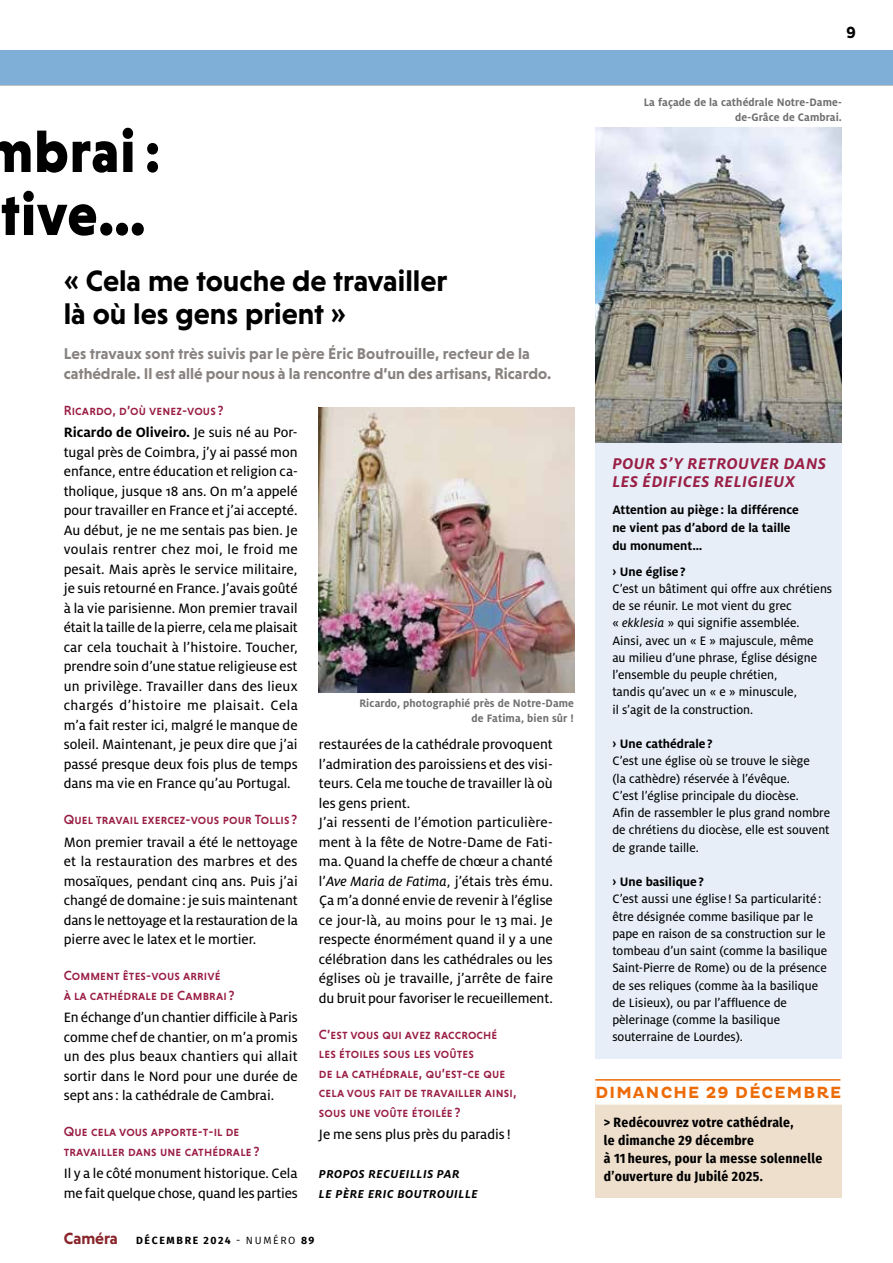
<style>
.page{position:relative;width:893px;height:1263px;background:#fff}
.page>*{position:absolute;margin:0;border:0;box-sizing:border-box;transform-origin:0 0}
.t1{font:900 60px/63px "Niveau Grotesk";letter-spacing:.02em;color:#000;scale:.94 1}
.t2{font:700 30px/33px "Niveau Grotesk";color:#000}
.t3{font:italic 700 17.25px/18px "Milo OT";letter-spacing:.03em;color:#9a1f45}
.t4{font:700 16.5px "Pluto";letter-spacing:.075em;color:#ed6b06}
.t5{font:700 16.5px "Pluto Cond";color:#000}
.t6{font:700 15.9px/19.5px "Niveau Grotesk";color:#888380}
.t7{font:15px/19.5px "Milo OT Text";color:#000;text-align:justify}
.t8{font:700 15px "Milo OT";color:#000}
.t9{font:13.5px/17.2px "Milo OT Text";color:#000}
.t10{font:13.5px/19.5px "Niveau Grotesk Medium Small Caps";letter-spacing:.01em;color:#9a1f45}
.t11{font:700 13.5px/18px "Milo OT";color:#000}
.t12{font:700 13.5px/18px "Fira Sans Condensed";letter-spacing:.025em;color:#000}
.t13{font:italic 700 12.75px/19.5px "Milo OT";letter-spacing:.04em;color:#000}
.t14{font:700 12px/14.2px "Milo OT";letter-spacing:.01em;color:#706f6f;text-align:right;scale:.95 1}
.t15{font:700 10.5px "Fira Sans";letter-spacing:.16em;color:#000}
.s1{font-family:"Milo OT Text";font-weight:400}
.s2{font-family:"Milo OT Text Ita"}
.s3{font-family:"Niveau Grotesk";font-size:16.5px;color:#89252b}
.s4{font-weight:400}
.s5{font-family:"Niveau Grotesk"}
</style>
<div class="page">
<img style="left:319px;top:408px;width:255px;height:285px">
<hr style="left:0;top:85px;width:893px;height:1px;background:#878787">
<div style="left:0;top:50px;width:893px;height:34px;background:#7fafd6"></div>
<img style="left:595px;top:127px;width:247px;height:316px">
<div style="left:595px;top:443px;width:247px;height:615px;background:#e7eef8"></div>
<div style="left:595px;top:1082px;width:247px;height:116px;background:#eedfcc"></div>
<div style="left:595px;top:1082px;width:247px;height:22px;background:#fff"></div>
<hr style="left:595px;top:1079px;width:245px;height:1px;background:#ed6b06">
<p class="t5" style="left:846px;top:23px;width:11px">9</p>
<h1 class="t1" style="left:-15px;top:119px;width:188px">mbrai : tive…</h1>
<h2 class="t2" style="left:64px;top:264px;width:385px">« Cela me touche de travailler là où les gens prient »</h2>
<p class="t6" style="left:64px;top:344px;width:489px">Les travaux sont très suivis par le père Éric Boutrouille, recteur de la cathédrale. Il est allé pour nous à la rencontre d’un des artisans, Ricardo.</p>
<p class="t10" style="left:64px;top:400px;width:161px">Ricardo, d’où venez-vous ?</p>
<p class="t8" style="left:64px;top:424px;width:235px">Ricardo de Oliveiro. <span class="s1">Je suis né au Por-</span></p>
<p class="t7" style="left:64px;top:442px;width:236px">tugal près de Coimbra, j’y ai passé mon enfance, entre éducation et religion ca&shy;tholique, jusque 18 ans. On m’a appelé pour travailler en France et j’ai accepté.<br>Au début, je ne me sentais pas bien. Je voulais rentrer chez moi, le froid me pesait. Mais après le service militaire, je suis retourné en France. J’avais goûté à la vie parisienne. Mon premier travail était la taille de la pierre, cela me plaisait car cela touchait à l’histoire. Toucher, prendre soin d’une statue religieuse est un privilège. Travailler dans des lieux chargés d’histoire me plaisait. Cela m’a fait rester ici, malgré le manque de soleil. Maintenant, je peux dire que j’ai passé presque deux fois plus de temps dans ma vie en France qu’au Portugal.</p>
<p class="t10" style="left:64px;top:810px;width:235px">Quel travail exercez-vous pour Tollis ?</p>
<p class="t7" style="left:64px;top:832px;width:236px">Mon premier travail a été le nettoyage et la restauration des marbres et des mosaïques, pendant cinq ans. Puis j’ai changé de domaine: je suis maintenant dans le nettoyage et la restauration de la pierre avec le latex et le mortier.</p>
<p class="t10" style="left:64px;top:966px;width:172px">Comment êtes-vous arrivé<br>à la cathédrale de Cambrai ?</p>
<p class="t7" style="left:64px;top:1008px;width:236px">En échange d’un chantier difficile à Paris comme chef de chantier, on m’a promis un des plus beaux chantiers qui allait sortir dans le Nord pour une durée de sept ans: la cathédrale de Cambrai.</p>
<p class="t10" style="left:64px;top:1122px;width:197px">Que cela vous apporte-t-il de travailler dans une cathédrale ?</p>
<p class="t7" style="left:64px;top:1164px;width:236px">Il y a le côté monument historique. Cela me fait quelque chose, quand les parties</p>
<p class="t14" style="left:359px;top:696px;width:227px">Ricardo, photographié près de Notre-Dame de Fatima, bien sûr !</p>
<p class="t7" style="left:319px;top:735px;width:236px;text-align:left">restaurées de la cathédrale provoquent l’admiration des paroissiens et des visi&shy;teurs. Cela me touche de travailler là où les gens prient.<br>J’ai ressenti de l’émotion particulière&shy;ment à la fête de Notre-Dame de Fati&shy;ma. Quand la cheffe de chœur a chanté l’<span class="s2">Ave Maria de Fatima</span>, j’étais très ému.<br>Ça m’a donné envie de revenir à l’église ce jour-là, au moins pour le 13 mai. Je respecte énormément quand il y a une célébration dans les cathédrales ou les églises où je travaille, j’arrête de faire du bruit pour favoriser le recueillement.</p>
<p class="t10" style="left:319px;top:1024px;width:199px">C’est vous qui avez raccroché les étoiles sous les voûtes<br>de la cathédrale, qu’est-ce que cela vous fait de travailler ainsi, sous une voûte étoilée ?</p>
<p class="t7" style="left:319px;top:1125px;width:193px">Je me sens plus près du paradis!</p>
<p class="t13" style="left:319px;top:1164px;width:160px">PROPOS RECUEILLIS PAR<br>LE PÈRE ERIC BOUTROUILLE</p>
<p class="t15" style="left:64px;top:1231px;width:252px"><span class="s3">Caméra</span> DÉCEMBRE 2024 <span class="s4">- NUMÉRO</span> 89</p>
<p class="t14" style="left:644px;top:95px;width:210px">La façade de la cathédrale Notre-Dame&shy;de-Grâce de Cambrai.</p>
<p class="t3" style="left:612px;top:455px;width:215px">POUR S’Y RETROUVER DANS<br>LES ÉDIFICES RELIGIEUX</p>
<p class="t11" style="left:612px;top:500px;width:188px">Attention au piège: la différence ne vient pas d’abord de la taille du monument…</p>
<p class="t11" style="left:612px;top:562px;width:75px"><span class="s5">›</span> Une église?</p>
<p class="t9" style="left:612px;top:580px;width:221px">C’est un bâtiment qui offre aux chrétiens de se réunir. Le mot vient du grec<br>« <span class="s2">ekklesia</span> » qui signifie assemblée.<br>Ainsi, avec un « E » majuscule, même<br>au milieu d’une phrase, Église désigne l’ensemble du peuple chrétien,<br>tandis qu’avec un « e » minuscule,<br>il s’agit de la construction.</p>
<p class="t11" style="left:612px;top:735px;width:102px"><span class="s5">›</span> Une cathédrale?</p>
<p class="t9" style="left:612px;top:752px;width:219px">C’est une église où se trouve le siège<br>(la cathèdre) réservée à l’évêque.<br>C’est l’église principale du diocèse.<br>Afin de rassembler le plus grand nombre de chrétiens du diocèse, elle est souvent de grande taille.</p>
<p class="t11" style="left:612px;top:873px;width:93px"><span class="s5">›</span> Une basilique?</p>
<p class="t9" style="left:612px;top:891px;width:216px">C’est aussi une église ! Sa particularité : être désignée comme basilique par le pape en raison de sa construction sur le tombeau d’un saint (comme la basilique Saint-Pierre de Rome) ou de la présence de ses reliques (comme àa la basilique de Lisieux), ou par l’affluence de pèlerinage (comme la basilique souterraine de Lourdes).</p>
<p class="t4" style="left:595px;top:1083px;width:247px">DIMANCHE 29 DÉCEMBRE</p>
<p class="t12" style="left:604px;top:1112px;width:220px">&gt; Redécouvrez votre cathédrale,<br>le dimanche 29 décembre<br>à 11 heures, pour la messe solennelle d’ouverture du Jubilé 2025.</p>
</div>
